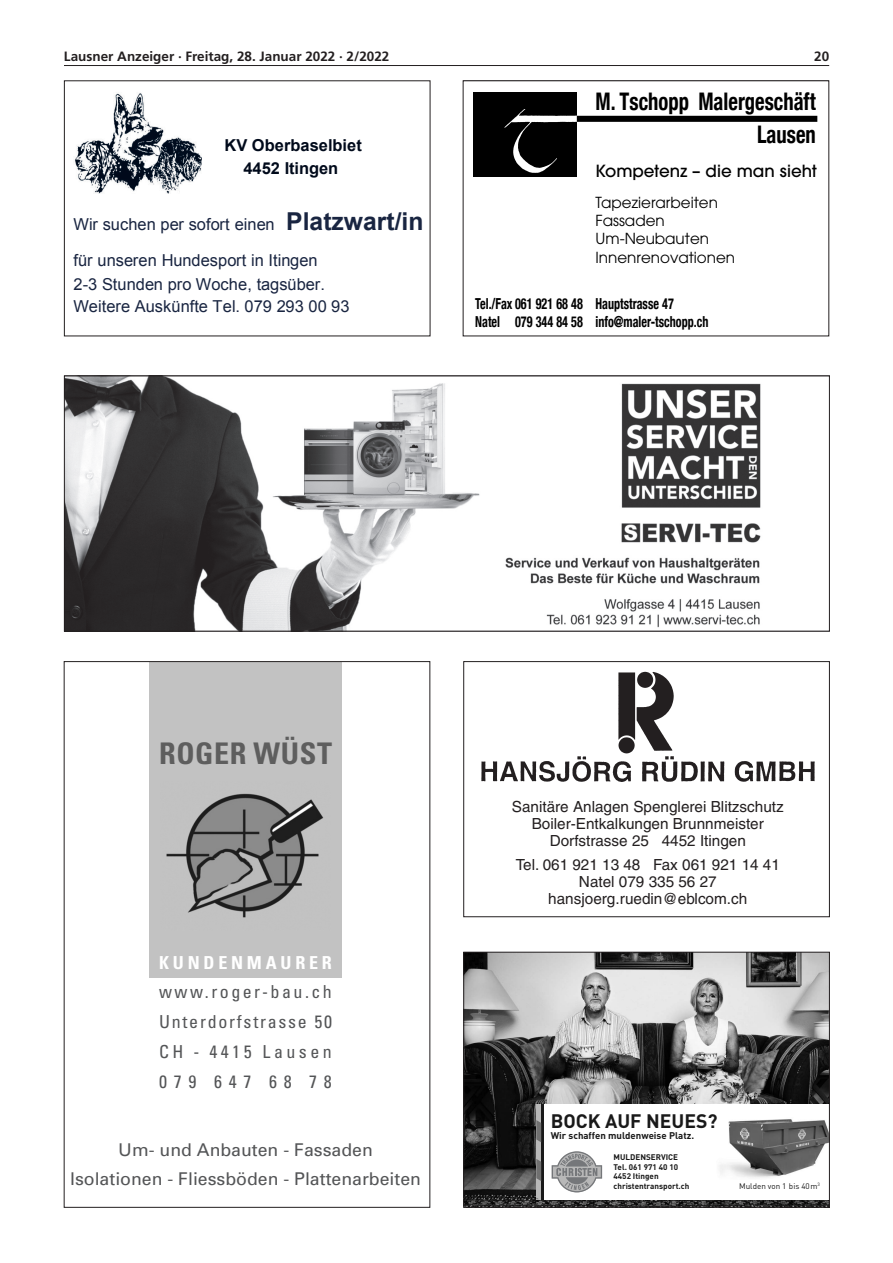
<style>
.page{position:relative;width:893px;height:1263px;background:#fff}
.page>*{position:absolute;margin:0;border:0;box-sizing:border-box;transform-origin:0 0}
.t1{font:700 condensed 29.85px "Univers";color:#5e5e5e}
.t2{font:700 condensed 24.3px/33.3px "Helvetica Neue";color:#000;text-align:right;scale:.85 1}
.t3{font:700 19.35px "DIN";color:#191919}
.t4{font:condensed 17.85px/29.8px "Univers";letter-spacing:.14em;color:#545557;text-align:justify}
.t5{font:700 condensed 17.85px "Univers";color:#fff}
.t6{font:17.55px/29.4px "Univers";color:#545557;text-align:center}
.t7{font:500 16.65px "Avant Garde";color:#000}
.t8{font:16.5px/35.7px "Arial";color:#192541}
.t9{font:700 16.5px/22.4px "Arial";color:#000a1b;text-align:center}
.t10{font:15.3px/16.8px "Helvetica";color:#231f20;text-align:center}
.t11{font:700 condensed 15.15px/18.1px "Helvetica Neue";color:#000;scale:.8 1}
.t12{font:15.15px/18.1px "Avant Garde";color:#000}
.t13{font:700 13.5px "Frutiger";color:#231f20}
.t14{font:700 9.6px "DIN";color:#191919}
.t15{font:700 8.1px/9.8px "DIN";color:#191919}
.t16{font:8.1px "DIN";color:#191919}
.s1{font-weight:700;font-size:24.6px}
</style>
<div class="page">
<hr style="left:64px;top:65px;width:765px;height:1px;background:#231f20">
<img style="left:75px;top:93px;width:127px;height:101px">
<svg style="left:66px;top:378px;width:695px;height:251px"></svg>
<div style="left:64px;top:376px;width:766px;height:255px;border:1px solid #231f20"></div>
<img style="left:474px;top:108px;width:103px;height:69px">
<div style="left:474px;top:92px;width:103px;height:16px;background:#000"></div>
<div style="left:577px;top:116px;width:240px;height:6px;background:#000"></div>
<div style="left:149px;top:662px;width:193px;height:315px;background:#c2c2c2"></div>
<img style="left:166px;top:793px;width:158px;height:125px">
<img style="left:481px;top:671px;width:334px;height:111px">
<div style="left:463px;top:661px;width:367px;height:256px;border:1px solid #231f20"></div>
<img style="left:465px;top:954px;width:363px;height:252px">
<div style="left:536px;top:1104px;width:293px;height:95px;background:#fff"></div>
<img style="left:719px;top:1119px;width:109px;height:59px">
<svg style="left:552px;top:1151px;width:50px;height:41px"></svg>
<svg style="left:541px;top:1104px;width:2px;height:95px"></svg>
<div style="left:536px;top:1104px;width:5px;height:95px;background:#b8b8b8"></div>
<svg style="left:536px;top:1120px;width:5px;height:79px"></svg>
<div style="left:463px;top:952px;width:367px;height:256px;border:1px solid #231f20"></div>
<p class="t13" style="left:64px;top:48px;width:327px">Lausner Anzeiger · Freitag, 28. Januar 2022 · 2/2022</p>
<p class="t13" style="left:814px;top:48px;width:17px">20</p>
<p class="t9" style="left:225px;top:135px;width:139px">KV Oberbaselbiet<br>4452 Itingen</p>
<p class="t8" style="left:74px;top:207px;width:352px">Wir suchen per sofort einen <span class="s1">Platzwart/in </span>für unseren Hundesport in Itingen</p>
<p class="t8" style="left:73px;top:273px;width:278px;line-height:22px">2-3 Stunden pro Woche, tagsüber.<br>Weitere Auskünfte Tel. 079 293 00 93</p>
<h2 class="t2" style="left:595px;top:84px;width:261px">M. Tschopp Malergeschäft<br>Lausen</h2>
<p class="t7" style="left:595px;top:161px;width:223px">Kompetenz – die man sieht</p>
<p class="t12" style="left:595px;top:193px;width:141px">Tapezierarbeiten<br>Fassaden<br>Um-Neubauten<br>Innenrenovationen</p>
<p class="t11" style="left:475px;top:294px;width:293px">Tel./Fax 061 921 68 48 Hauptstrasse 47<br>Natel 079 344 84 58 info@maler-tschopp.ch</p>
<h1 class="t1" style="left:159px;top:735px;width:174px">ROGER WÜST</h1>
<p class="t5" style="left:159px;top:951px;width:174px">KUNDENMAURER</p>
<p class="t4" style="left:159px;top:977px;width:174px">www.roger-bau.ch Unterdorfstrasse 50<br>CH - 4415 Lausen 079 647 68 78</p>
<p class="t6" style="left:70px;top:1135px;width:352px">Um- und Anbauten - Fassaden<br>Isolationen - Fliessböden - Plattenarbeiten</p>
<p class="t10" style="left:512px;top:798px;width:273px">Sanitäre Anlagen Spenglerei Blitzschutz<br>Boiler-Entkalkungen Brunnmeister<br>Dorfstrasse 25 4452 Itingen</p>
<p class="t10" style="left:516px;top:857px;width:266px">Tel. 061 921 13 48 Fax 061 921 14 41<br>Natel 079 335 56 27 hansjoerg.ruedin@eblcom.ch</p>
<p class="t3" style="left:551px;top:1108px;width:168px">BOCK AUF NEUES?</p>
<p class="t14" style="left:551px;top:1129px;width:145px">Wir schaffen muldenweise Platz.</p>
<p class="t15" style="left:613px;top:1152px;width:77px">MULDENSERVICE<br>Tel. 061 971 40 10<br>4452 Itingen christentransport.ch</p>
<p class="t16" style="left:739px;top:1181px;width:82px">Mulden von 1 bis 40m<sup>3</sup></p>
</div>
